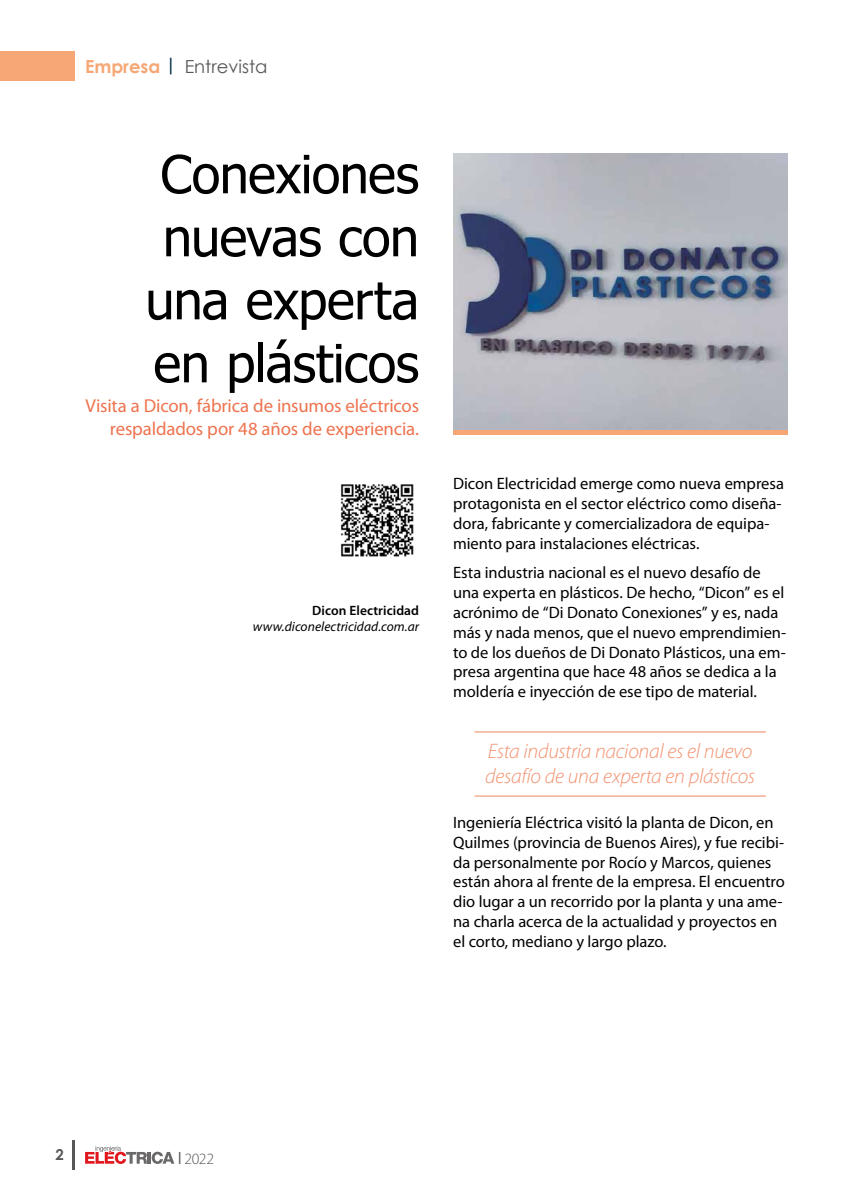
<style>
.page{position:relative;width:851px;height:1191px;background:#fff}
.page>*{position:absolute;margin:0;border:0;box-sizing:border-box;transform-origin:0 0}
.t1{font:52.5px/63px "Tahoma";letter-spacing:-.015em;color:#000;text-align:center}
.t2{font:italic 300 21px/25.2px "Myriad Pro";letter-spacing:-.015em;color:#f29270}
.t3{font:18.75px/22.5px "Myriad Pro";letter-spacing:-.005em;color:#ee734f;text-align:right}
.t4{font:18px "Century Gothic";color:#575756}
.t5{font:16.5px/19.8px "Myriad Pro";letter-spacing:-.005em;color:#000}
.t6{font:300 15.75px "Myriad Pro";color:#575756}
.t7{font:700 15px "Century Gothic";color:#575756}
.t8{font:italic 13.5px "Myriad Pro";letter-spacing:.005em;color:#000}
.t9{font:600 13.5px "Myriad Pro";letter-spacing:.005em;color:#000}
.s1{font-weight:700;color:#f6a775}
.s2{font-weight:700;color:#002c46}
</style>
<div class="page">
<hr style="left:72px;top:1140px;width:2px;height:29px;background:#575756">
<svg style="left:85px;top:1145px;width:89px;height:19px"></svg>
<div style="left:0;top:51px;width:74px;height:30px;background:#f6a775"></div>
<hr style="left:474px;top:731px;width:291px;height:1px;background:#f29270">
<hr style="left:474px;top:795px;width:291px;height:1px;background:#f29270">
<img style="left:341px;top:484px;width:73px;height:73px">
<img style="left:453px;top:153px;width:334px;height:277px">
<hr style="left:453px;top:430px;width:334px;height:4px;background:#f6a775">
<p class="t4" style="left:85px;top:54px;width:184px"><span class="s1">Empresa</span> <span class="s2">|</span> Entrevista</p>
<h1 class="t1" style="left:145px;top:140px;width:275px">Conexiones nuevas con una experta en plásticos</h1>
<p class="t3" style="left:86px;top:394px;width:335px">Visita a Dicon, fábrica de insumos eléctricos respaldados por 48 años de experiencia.</p>
<p class="t9" style="left:312px;top:603px;width:108px">Dicon Electricidad</p>
<p class="t8" style="left:253px;top:618px;width:168px">www.diconelectricidad.com.ar</p>
<p class="t5" style="left:453px;top:473px;width:332px">Dicon Electricidad emerge como nueva empresa protagonista en el sector eléctrico como diseña&shy;dora, fabricante y comercializadora de equipa&shy;miento para instalaciones eléctricas.</p>
<p class="t5" style="left:453px;top:562px;width:334px">Esta industria nacional es el nuevo desafío de una experta en plásticos. De hecho, “Dicon” es el acrónimo de “Di Donato Conexiones” y es, nada más y nada menos, que el nuevo emprendimien&shy;to de los dueños de Di Donato Plásticos, una em&shy;presa argentina que hace 48 años se dedica a la moldería e inyección de ese tipo de material.</p>
<p class="t2" style="left:485px;top:738px;width:271px">Esta industria nacional es el nuevo desafío de una experta en plásticos</p>
<p class="t5" style="left:453px;top:812px;width:333px">Ingeniería Eléctrica visitó la planta de Dicon, en Quilmes (provincia de Buenos Aires), y fue recibi&shy;da personalmente por Rocío y Marcos, quienes están ahora al frente de la empresa. El encuentro dio lugar a un recorrido por la planta y una ame&shy;na charla acerca de la actualidad y proyectos en el corto, mediano y largo plazo.</p>
<p class="t7" style="left:55px;top:1143px;width:10px">2</p>
<p class="t6" style="left:178px;top:1149px;width:37px"><sup>|</sup> 2022</p>
</div>
